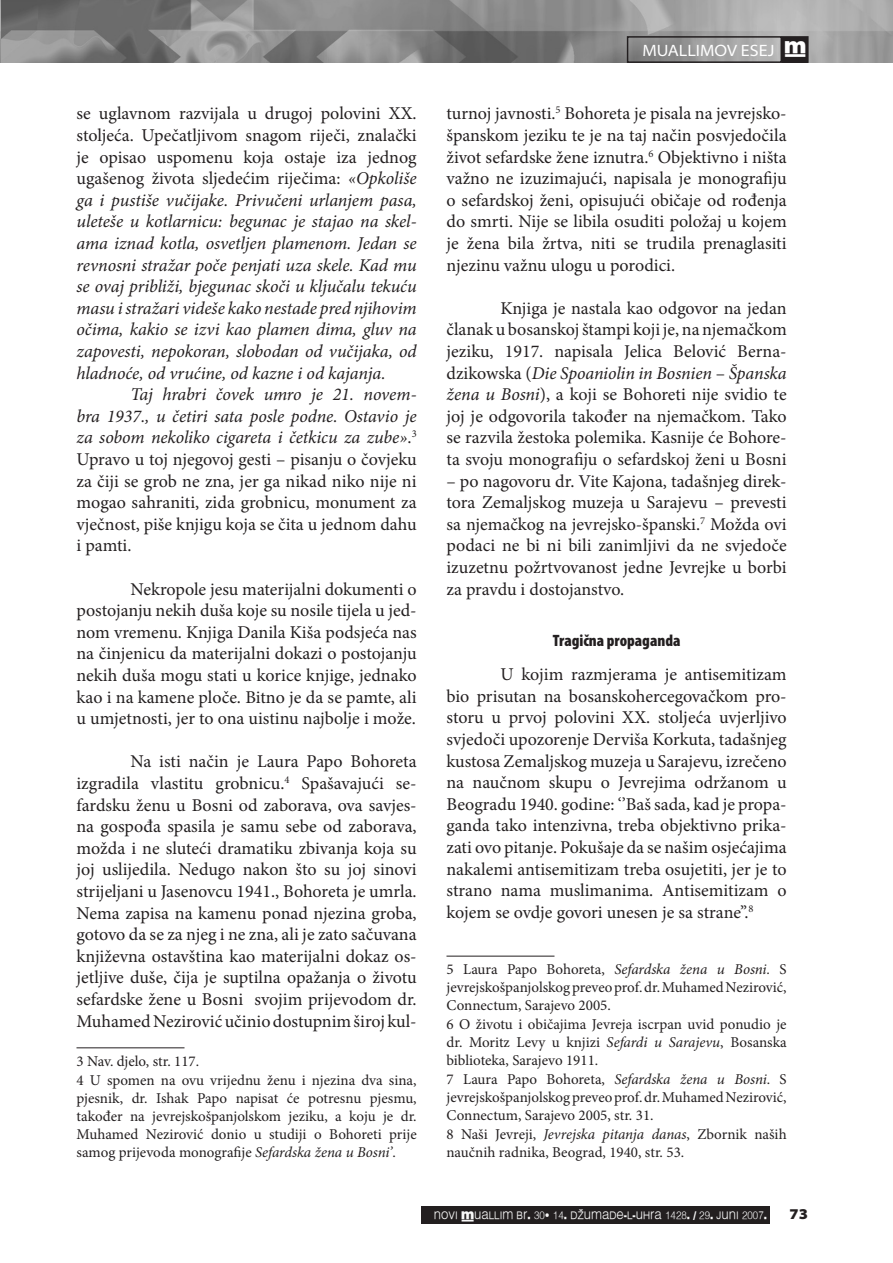
<style>
.page{position:relative;width:893px;height:1263px;background:#fff}
.page>*{position:absolute;margin:0;border:0;box-sizing:border-box;transform-origin:0 0}
.t1{font:18px/21.6px "Minion Pro";color:#231f20;text-align:justify}
.t2{font:italic 18px/21.6px "Minion Pro";letter-spacing:-.005em;color:#231f20;text-align:justify}
.t3{font:900 condensed 16.5px "Myriad Pro";color:#231f20}
.t4{font:semi-expanded 16.5px "Myriad Pro";color:#fff}
.t5{font:15px/18px "Minion Pro";color:#231f20;text-align:justify}
.t6{font:900 semi-expanded 15px "Myriad Pro";color:#231f20}
.t7{font:10.8px "Muallim";color:#f9f9f9;scale:.91 1}
.s1{font-family:"Muallim";font-stretch:normal}
.s2{font-style:normal}
.s3{font-style:italic}
</style>
<div class="page">
<img style="left:0;top:0;width:893px;height:62px">
<div style="left:627px;top:36px;width:155px;height:27px;border:2px solid #231f20"></div>
<div style="left:783px;top:37px;width:25px;height:25px;background:#231f20"></div>
<div style="left:782px;top:36px;width:27px;height:27px;border:2px solid #231f20"></div>
<div style="left:421px;top:1205px;width:349px;height:18px;background:#231f20"></div>
<hr style="left:76px;top:1047px;width:108px;height:1px;background:#231f20">
<hr style="left:446px;top:956px;width:108px;height:1px;background:#231f20">
<p class="t4" style="left:642px;top:41px;width:165px">MUALLIMOV ESEJ <span class="s1">†</span></p>
<p class="t2" style="left:76px;top:103px;width:342px"><span class="s2">se uglavnom razvijala u drugoj polovini XX. stoljeća. Upečatljivom snagom riječi, znalački je opisao uspomenu koja ostaje iza jednog ugašenog života sljedećim riječima:</span> «Opkoliše ga i pustiše vučijake. Privučeni urlanjem pasa, uleteše u kotlarnicu: begunac je stajao na skel&shy;ama iznad kotla, osvetljen plamenom. Jedan se revnosni stražar poče penjati uza skele. Kad mu se ovaj približi, bjegunac skoči u ključalu tekuću masu i stražari videše kako nestade pred njihovim očima, kakio se izvi kao plamen dima, gluv na zapovesti, nepokoran, slobodan od vučijaka, od hladnoće, od vrućine, od kazne i od kajanja.</p>
<p class="t1" style="left:76px;top:384px;width:342px;text-align:left;text-indent:54px"><span class="s3">Taj hrabri čovek umro je 21. novem&shy;bra 1937., u četiri sata posle podne. Ostavio je za sobom nekoliko cigareta i četkicu za zube»</span>.<br>Upravo u toj njegovoj gesti – pisanju o čovjeku za čiji se grob ne zna, jer ga nikad niko nije ni mogao sahraniti, zida grobnicu, monument za vječnost, piše knjigu koja se čita u jednom dahu i pamti.</p>
<p class="t1" style="left:76px;top:578px;width:342px;text-indent:54px">Nekropole jesu materijalni dokumenti o postojanju nekih duša koje su nosile tijela u jed&shy;nom vremenu. Knjiga Danila Kiša podsjeća nas na činjenicu da materijalni dokazi o postojanju nekih duša mogu stati u korice knjige, jednako kao i na kamene ploče. Bitno je da se pamte, ali u umjetnosti, jer to ona uistinu najbolje i može.</p>
<p class="t1" style="left:76px;top:751px;width:342px;text-indent:54px">Na isti način je Laura Papo Bohoreta izgradila vlastitu grobnicu. Spašavajući se&shy;fardsku ženu u Bosni od zaborava, ova savjes&shy;na gospođa spasila je samu sebe od zaborava, možda i ne sluteći dramatiku zbivanja koja su joj uslijedila. Nedugo nakon što su joj sinovi strijeljani u Jasenovcu 1 941 ., Bohoreta je umrla.<br>Nema zapisa na kamenu ponad njezina groba, gotovo da se za njeg i ne zna, ali je zato sačuvana književna ostavština kao materijalni dokaz os&shy;jetljive duše, čija je suptilna opažanja o životu sefardske žene u Bosni svojim prijevodom dr.<br>Muhamed Nezirović učinio dostupnim široj kul-</p>
<p class="t5" style="left:87px;top:1052px;width:114px">Nav. djelo, str. 11 7.</p>
<p class="t5" style="left:90px;top:1071px;width:328px">U spomen na ovu vrijednu ženu i njezina dva sina,</p>
<p class="t5" style="left:76px;top:1089px;width:342px">pjesnik, dr. Ishak Papo napisat će potresnu pjesmu,</p>
<p class="t5" style="left:76px;top:1107px;width:342px">također na jevrejskošpanjolskom jeziku, a koju je dr.</p>
<p class="t5" style="left:76px;top:1125px;width:342px">Muhamed Nezirović donio u studiji o Bohoreti prije</p>
<p class="t5" style="left:76px;top:1143px;width:321px">samog prijevoda monografije <span class="s3">Sefardska žena u Bosni’</span>.</p>
<p class="t1" style="left:446px;top:103px;width:342px">turnoj javnosti. Bohoreta je pisala na jevrejsko&shy;španskom jeziku te je na taj način posvjedočila život sefardske žene iznutra. Objektivno i ništa važno ne izuzimajući, napisala je monografiju o sefardskoj ženi, opisujući običaje od rođenja do smrti. Nije se libila osuditi položaj u kojem je žena bila žrtva, niti se trudila prenaglasiti njezinu važnu ulogu u porodici.</p>
<p class="t1" style="left:446px;top:297px;width:342px;text-indent:54px">Knjiga je nastala kao odgovor na jedan članak u bosanskoj štampi koji je, na njemačkom jeziku, 1 91 7. napisala Jelica Belović Berna&shy;dzikowska (<span class="s3">Die Spoaniolin in Bosnien</span> – <span class="s3">Španska žena u Bosni</span>), a koji se Bohoreti nije svidio te joj je odgovorila također na njemačkom. Tako se razvila žestoka polemika. Kasnije će Bohore&shy;ta svoju monografiju o sefardskoj ženi u Bosni</p>
<p class="t1" style="left:446px;top:470px;width:342px">– po nagovoru dr. Vite Kajona, tadašnjeg direk&shy;tora Zemaljskog muzeja u Sarajevu – prevesti sa njemačkog na jevrejsko-španski. Možda ovi podaci ne bi ni bili zanimljivi da ne svjedoče izuzetnu požrtvovanost jedne Jevrejke u borbi za pravdu i dostojanstvo.</p>
<p class="t3" style="left:553px;top:630px;width:129px">Tragična propaganda</p>
<p class="t1" style="left:446px;top:664px;width:342px;text-indent:54px">U kojim razmjerama je antisemitizam bio prisutan na bosanskohercegovačkom pro&shy;storu u prvoj polovini XX. stoljeća uvjerljivo svjedoči upozorenje Derviša Korkuta, tadašnjeg kustosa Zemaljskog muzeja u Sarajevu, izrečeno na naučnom skupu o Jevrejima održanom u Beogradu 1 940. godine: ‘’Baš sada, kad je propa&shy;ganda tako intenzivna, treba objektivno prika&shy;zati ovo pitanje. Pokušaje da se našim osjećajima nakalemi antisemitizam treba osujetiti, jer je to strano nama muslimanima. Antisemitizam o kojem se ovdje govori unesen je sa strane’’.</p>
<p class="t5" style="left:446px;top:960px;width:342px;text-indent:17px">Laura Papo Bohoreta, <span class="s3">Sefardska žena u Bosni.</span> S jevrejskošpanjolskog preveo prof. dr. Muhamed Nezirović, Connectum, Sarajevo 2005.</p>
<p class="t5" style="left:446px;top:1015px;width:342px;text-indent:13px">O životu i običajima Jevreja iscrpan uvid ponudio je dr. Moritz Levy u knjizi <span class="s3">Sefardi u Sarajevu</span>, Bosanska biblioteka, Sarajevo 1 911 .</p>
<p class="t5" style="left:446px;top:1070px;width:342px;text-indent:17px">Laura Papo Bohoreta, <span class="s3">Sefardska žena u Bosni</span>. S jevrejskošpanjolskog preveo prof. dr. Muhamed Nezirović, Connectum, Sarajevo 2005, str. 31 .</p>
<p class="t5" style="left:446px;top:1125px;width:342px;text-indent:15px">Naši Jevreji, <span class="s3">Jevrejska pitanja danas</span>, Zbornik naših naučnih radnika, Beograd, 1 940, str. 53.</p>
<p class="t7" style="left:434px;top:1208px;width:368px">NOVI †UALLIM BR. 30• 14. DŽUMADE-L-UHRA 1428. / 29. JUNI 2007.</p>
<p class="t6" style="left:789px;top:1206px;width:20px">73</p>
</div>
